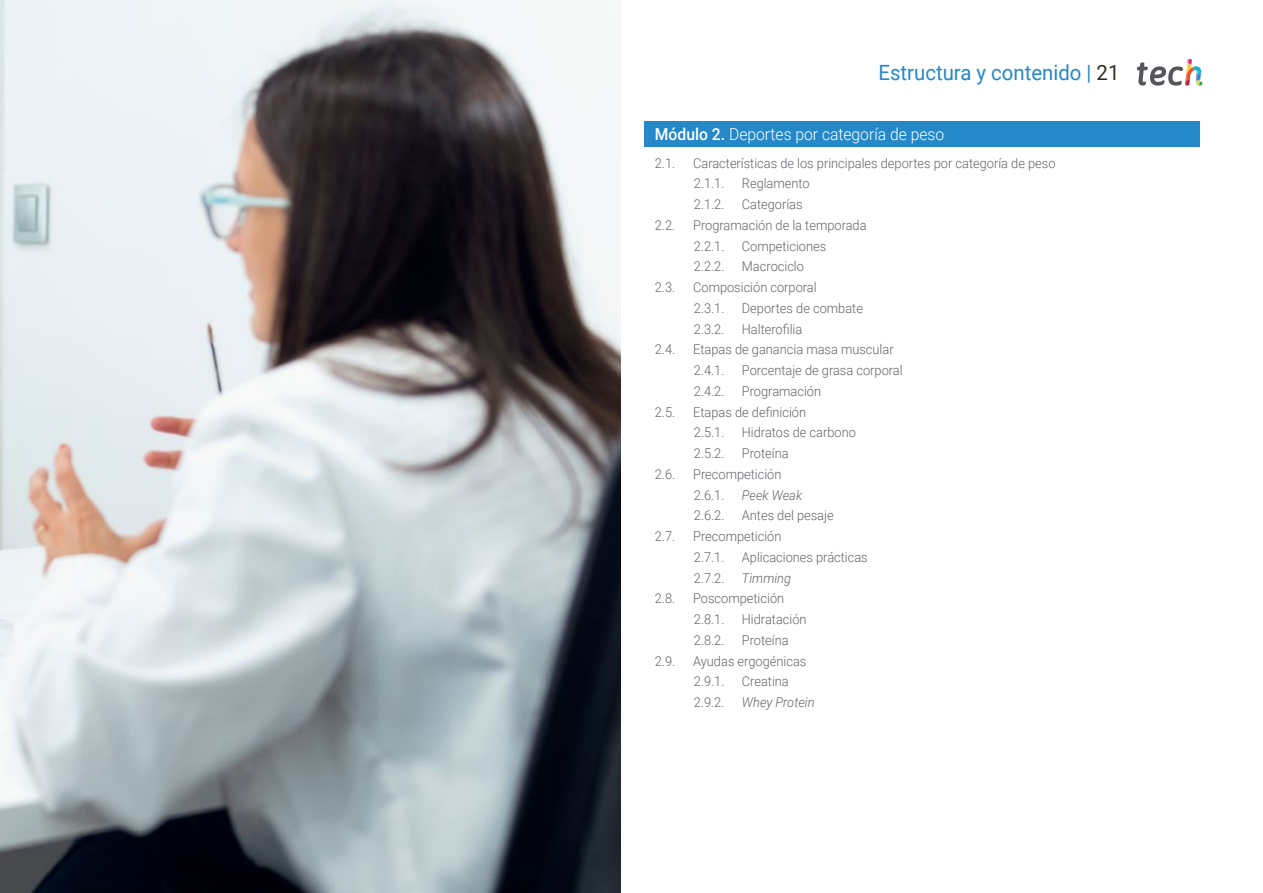
<style>
.page{position:relative;width:1263px;height:893px;background:#fff}
.page>*{position:absolute;margin:0;border:0;box-sizing:border-box;transform-origin:0 0}
.t1{font:21px "Roboto";color:#2488c9}
.t2{font:300 16.5px "Roboto";color:#fff;scale:.95 1}
.t3{font:300 13.5px/20.7px "Roboto";color:#61646a;scale:.95 1}
.t4{font:italic 300 13.5px "Roboto";color:#61646a;scale:.95 1}
.s1{color:#312e20}
.s2{font-weight:500}
</style>
<div class="page">
<img style="left:0;top:0;width:621px;height:893px">
<svg style="left:1137px;top:59px;width:65px;height:27px"></svg>
<div style="left:644px;top:122px;width:555px;height:25px;background:#2488c9"></div>
<h1 class="t1" style="left:878px;top:57px;width:242px">Estructura y contenido | <span class="s1">21</span></h1>
<p class="t2" style="left:655px;top:123px;width:306px"><span class="s2">Módulo 2.</span> Deportes por categoría de peso</p>
<p class="t3" style="left:655px;top:152px;width:23px">2.1.</p>
<p class="t3" style="left:693px;top:152px;width:383px">Características de los principales deportes por categoría de peso<br>2.1.1.</p>
<p class="t3" style="left:742px;top:173px;width:73px">Reglamento</p>
<p class="t3" style="left:694px;top:193px;width:34px">2.1.2.</p>
<p class="t3" style="left:742px;top:193px;width:65px">Categorías</p>
<p class="t3" style="left:655px;top:214px;width:23px">2.2.</p>
<p class="t3" style="left:693px;top:214px;width:184px">Programación de la temporada<br>2.2.1.</p>
<p class="t3" style="left:742px;top:235px;width:90px">Competiciones</p>
<p class="t3" style="left:694px;top:256px;width:34px">2.2.2.</p>
<p class="t3" style="left:742px;top:256px;width:67px">Macrociclo</p>
<p class="t3" style="left:655px;top:276px;width:23px">2.3.</p>
<p class="t3" style="left:693px;top:276px;width:132px">Composición corporal<br>2.3.1.</p>
<p class="t3" style="left:742px;top:297px;width:129px">Deportes de combate</p>
<p class="t3" style="left:694px;top:318px;width:34px">2.3.2.</p>
<p class="t3" style="left:742px;top:318px;width:65px">Halterofilia</p>
<p class="t3" style="left:655px;top:339px;width:23px">2.4.</p>
<p class="t3" style="left:693px;top:339px;width:213px">Etapas de ganancia masa muscular<br>2.4.1.</p>
<p class="t3" style="left:742px;top:359px;width:171px">Porcentaje de grasa corporal</p>
<p class="t3" style="left:694px;top:380px;width:34px">2.4.2.</p>
<p class="t3" style="left:742px;top:380px;width:85px">Programación</p>
<p class="t3" style="left:655px;top:401px;width:23px">2.5.</p>
<p class="t3" style="left:693px;top:401px;width:120px">Etapas de definición<br>2.5.1.</p>
<p class="t3" style="left:742px;top:422px;width:121px">Hidratos de carbono</p>
<p class="t3" style="left:694px;top:442px;width:34px">2.5.2.</p>
<p class="t3" style="left:742px;top:442px;width:51px">Proteína</p>
<p class="t3" style="left:655px;top:463px;width:23px">2.6.</p>
<p class="t3" style="left:693px;top:463px;width:94px">Precompetición<br>2.6.1.</p>
<p class="t4" style="left:742px;top:485px;width:65px">Peek Weak</p>
<p class="t3" style="left:694px;top:505px;width:34px">2.6.2.</p>
<p class="t3" style="left:742px;top:505px;width:98px">Antes del pesaje</p>
<p class="t3" style="left:655px;top:525px;width:23px">2.7.</p>
<p class="t3" style="left:693px;top:525px;width:94px">Precompetición<br>2.7.1.</p>
<p class="t3" style="left:742px;top:546px;width:134px">Aplicaciones prácticas</p>
<p class="t3" style="left:694px;top:567px;width:34px">2.7.2.</p>
<p class="t4" style="left:742px;top:568px;width:53px">Timming</p>
<p class="t3" style="left:655px;top:588px;width:23px">2.8.</p>
<p class="t3" style="left:693px;top:588px;width:97px">Poscompetición<br>2.8.1.</p>
<p class="t3" style="left:742px;top:608px;width:70px">Hidratación</p>
<p class="t3" style="left:694px;top:629px;width:34px">2.8.2.</p>
<p class="t3" style="left:742px;top:629px;width:51px">Proteína</p>
<p class="t3" style="left:655px;top:650px;width:23px">2.9.</p>
<p class="t3" style="left:693px;top:650px;width:121px">Ayudas ergogénicas<br>2.9.1.</p>
<p class="t3" style="left:742px;top:671px;width:51px">Creatina</p>
<p class="t3" style="left:694px;top:691px;width:34px">2.9.2.</p>
<p class="t4" style="left:742px;top:693px;width:78px">Whey Protein</p>
</div>
